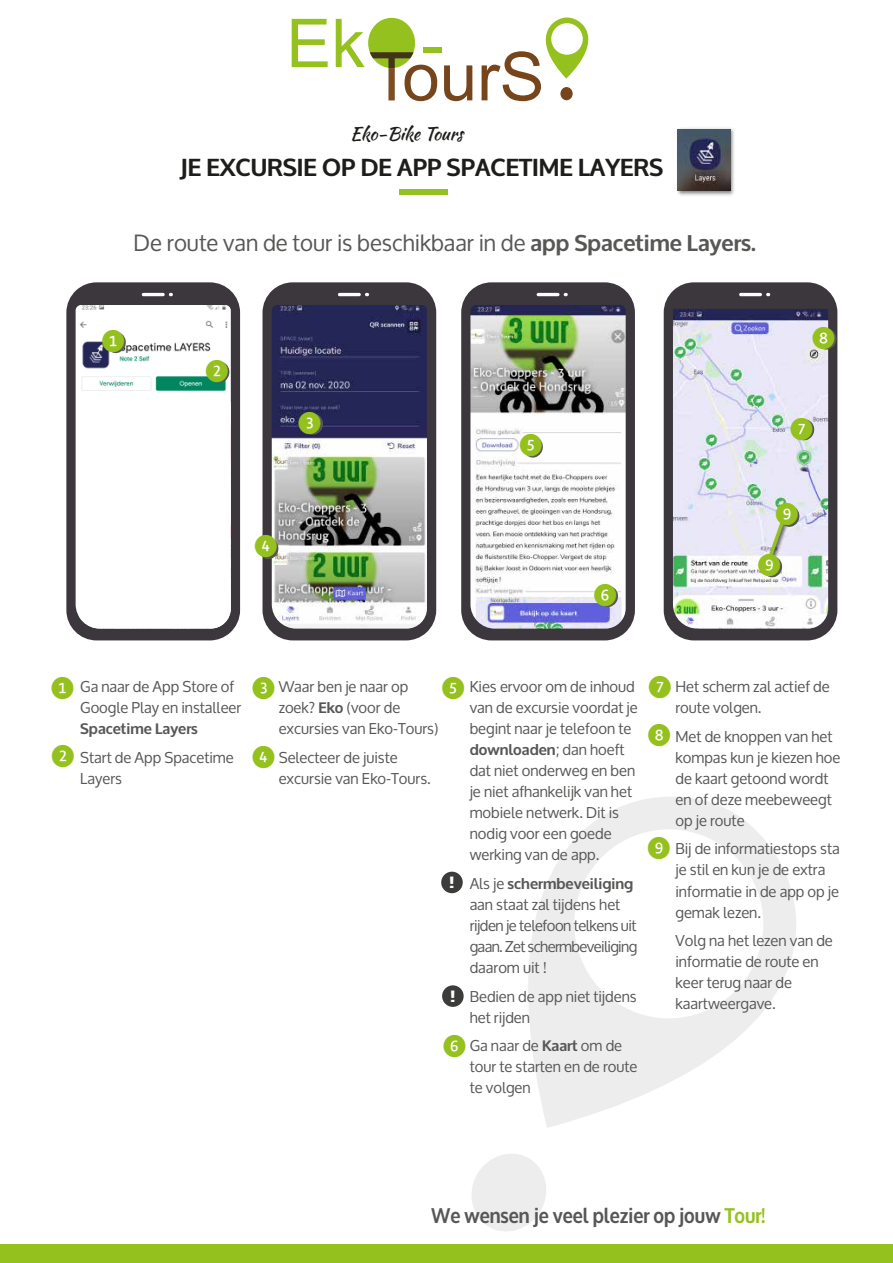
<style>
.page{position:relative;width:893px;height:1263px;background:#fff}
.page>*{position:absolute;margin:0;border:0;box-sizing:border-box;transform-origin:0 0}
.t1{font:25.5px "Corbel";color:#95c11f}
.t2{font:700 24.3px "Oxygen";color:#1d1d1b}
.t3{font:22.5px "Oxygen";color:#575756}
.t4{font:700 21px "Oxygen";color:#575756;scale:.88 1}
.t5{font:18px "Kaushan Script";letter-spacing:-.015em;color:#1d1d1b}
.t6{font:700 17.4px "Corbel";color:#fff;scale:1.45 1}
.t7{font:15px/21px "Oxygen";color:#575756}
.t8{font:15px/21px "Oxygen";letter-spacing:-.025em;color:#575756}
.t9{font:700 15px "Oxygen";color:#575756}
.s1{font-weight:700}
.s2{color:#95c11f}
</style>
<div class="page">
<svg style="left:528px;top:797px;width:268px;height:331px"></svg>
<svg style="left:472px;top:1154px;width:74px;height:77px"></svg>
<div style="left:399px;top:190px;width:48px;height:5px;background:#95c121"></div>
<svg style="left:292px;top:19px;width:36px;height:48px"></svg>
<div style="left:423px;top:47px;width:18px;height:6px;background:#95c11f"></div>
<svg style="left:444px;top:65px;width:28px;height:36px"></svg>
<svg style="left:482px;top:17px;width:107px;height:84px"></svg>
<svg style="left:336px;top:19px;width:101px;height:82px"></svg>
<div style="left:0;top:1244px;width:893px;height:19px;background:#95c11f"></div>
<img style="left:677px;top:127px;width:58px;height:69px">
<img style="left:678px;top:129px;width:53px;height:61px">
<svg style="left:66px;top:282px;width:174px;height:358px;background:#4d484e"></svg>
<hr style="left:142px;top:293px;width:23px;height:3px;background:#fff;border-radius:2px">
<svg style="left:169px;top:293px;width:4px;height:3px"></svg>
<img style="left:76px;top:305px;width:155px;height:324px">
<svg style="left:80px;top:403px;width:151px;height:226px"></svg>
<svg style="left:262px;top:282px;width:174px;height:358px;background:#4d474e"></svg>
<hr style="left:338px;top:293px;width:23px;height:3px;background:#fff;border-radius:2px">
<svg style="left:365px;top:293px;width:4px;height:3px"></svg>
<img style="left:272px;top:305px;width:155px;height:324px">
<svg style="left:461px;top:282px;width:174px;height:358px;background:#4c474d"></svg>
<hr style="left:537px;top:293px;width:22px;height:3px;background:#fff;border-radius:2px">
<svg style="left:564px;top:293px;width:4px;height:3px"></svg>
<img style="left:470px;top:305px;width:156px;height:324px">
<svg style="left:664px;top:282px;width:173px;height:358px;background:#4a454c"></svg>
<hr style="left:739px;top:293px;width:23px;height:3px;background:#fff;border-radius:2px">
<svg style="left:766px;top:293px;width:4px;height:3px"></svg>
<img style="left:673px;top:309px;width:155px;height:320px">
<svg style="left:523px;top:436px;width:21px;height:23px"></svg>
<svg style="left:259px;top:537px;width:20px;height:23px"></svg>
<svg style="left:794px;top:418px;width:21px;height:23px"></svg>
<svg style="left:597px;top:585px;width:22px;height:23px"></svg>
<svg style="left:104px;top:331px;width:23px;height:23px"></svg>
<svg style="left:209px;top:361px;width:21px;height:23px"></svg>
<svg style="left:301px;top:413px;width:23px;height:23px"></svg>
<svg style="left:816px;top:328px;width:21px;height:23px"></svg>
<div style="left:441px;top:871px;width:22px;height:22px;background:#3c3c3b;border-radius:50%"></div>
<div style="left:525px;top:438px;width:10px;height:14px;background:#fff;border-radius:50%"></div>
<div style="left:798px;top:420px;width:8px;height:15px;background:#fff;border-radius:50%"></div>
<div style="left:797px;top:420px;width:10px;height:16px;border:2px solid #fff;border-radius:50%"></div>
<svg style="left:761px;top:505px;width:39px;height:73px"></svg>
<div style="left:442px;top:985px;width:22px;height:22px;background:#3c3c3b;border-radius:50%"></div>
<p class="t5" style="left:350px;top:120px;width:114px">Eko-Bike Tours</p>
<h2 class="t2" style="left:180px;top:152px;width:484px">JE EXCURSIE OP DE APP SPACETIME LAYERS</h2>
<h3 class="t3" style="left:134px;top:230px;width:624px">De route van de tour is beschikbaar in de <span class="s1">app Spacetime Layers.</span></h3>
<h1 class="t1" style="left:101px;top:325px;width:26px">❶</h1>
<h1 class="t1" style="left:205px;top:355px;width:26px">❷</h1>
<h1 class="t1" style="left:297px;top:407px;width:26px">❸</h1>
<h1 class="t1" style="left:254px;top:530px;width:26px">❹</h1>
<h1 class="t1" style="left:519px;top:429px;width:26px">❺</h1>
<h1 class="t1" style="left:593px;top:578px;width:26px">❻</h1>
<h1 class="t1" style="left:812px;top:322px;width:26px">❽</h1>
<h1 class="t1" style="left:789px;top:412px;width:26px">❼</h1>
<h1 class="t1" style="left:775px;top:498px;width:26px">❾</h1>
<h1 class="t1" style="left:757px;top:549px;width:26px">❾</h1>
<h1 class="t1" style="left:50px;top:671px;width:26px">❶</h1>
<p class="t7" style="left:80px;top:677px;width:163px">Ga naar de App Store of<br>Google Play en installeer</p>
<p class="t9" style="left:80px;top:720px;width:119px">Spacetime Layers</p>
<p class="t7" style="left:80px;top:747px;width:155px">Start de App Spacetime<br>Layers</p>
<h1 class="t1" style="left:51px;top:739px;width:26px">❷</h1>
<h1 class="t1" style="left:252px;top:671px;width:26px">❸</h1>
<h1 class="t1" style="left:441px;top:672px;width:26px">❺</h1>
<p class="t7" style="left:279px;top:677px;width:161px">Waar ben je naar op zoek? <span class="s1">Eko</span> (voor de excursies van Eko-Tours)</p>
<p class="t7" style="left:279px;top:747px;width:154px">Selecteer de juiste excursie van Eko-Tours.</p>
<p class="t7" style="left:470px;top:677px;width:170px">Kies ervoor om de inhoud van de excursie voordat je begint naar je telefoon te <span class="s1">downloaden</span>; dan hoeft dat niet onderweg en ben je niet afhankelijk van het mobiele netwerk. Dit is nodig voor een goede werking van de app.</p>
<p class="t8" style="left:470px;top:873px;width:169px">Als je <span class="s1">schermbeveiliging </span>aan staat zal tijdens het rijden je telefoon telkens uit gaan. Zet schermbeveiliging daarom uit !</p>
<p class="t7" style="left:470px;top:986px;width:169px">Bedien de app niet tijdens het rijden</p>
<p class="t7" style="left:470px;top:1035px;width:169px">Ga naar de <span class="s1">Kaart</span> om de tour te starten en de route te volgen</p>
<h1 class="t1" style="left:252px;top:741px;width:26px">❹</h1>
<p class="t6" style="left:448px;top:871px;width:7px">!</p>
<p class="t6" style="left:449px;top:985px;width:7px">!</p>
<h1 class="t1" style="left:442px;top:1029px;width:26px">❻</h1>
<h1 class="t1" style="left:648px;top:671px;width:26px">❼</h1>
<p class="t7" style="left:675px;top:677px;width:156px">Het scherm zal actief de route volgen.</p>
<p class="t7" style="left:675px;top:726px;width:167px">Met de knoppen van het kompas kun je kiezen hoe de kaart getoond wordt en of deze meebeweegt op je route</p>
<p class="t7" style="left:675px;top:839px;width:166px">Bij de informatiestops sta je stil en kun je de extra informatie in de app op je gemak lezen.</p>
<p class="t7" style="left:675px;top:930px;width:159px">Volg na het lezen van de informatie de route en keer terug naar de kaartweergave.</p>
<h1 class="t1" style="left:647px;top:719px;width:26px">❽</h1>
<h1 class="t1" style="left:647px;top:832px;width:26px">❾</h1>
<h3 class="t4" style="left:432px;top:1203px;width:381px">We wensen je veel plezier op jouw <span class="s2">Tour!</span></h3>
</div>
